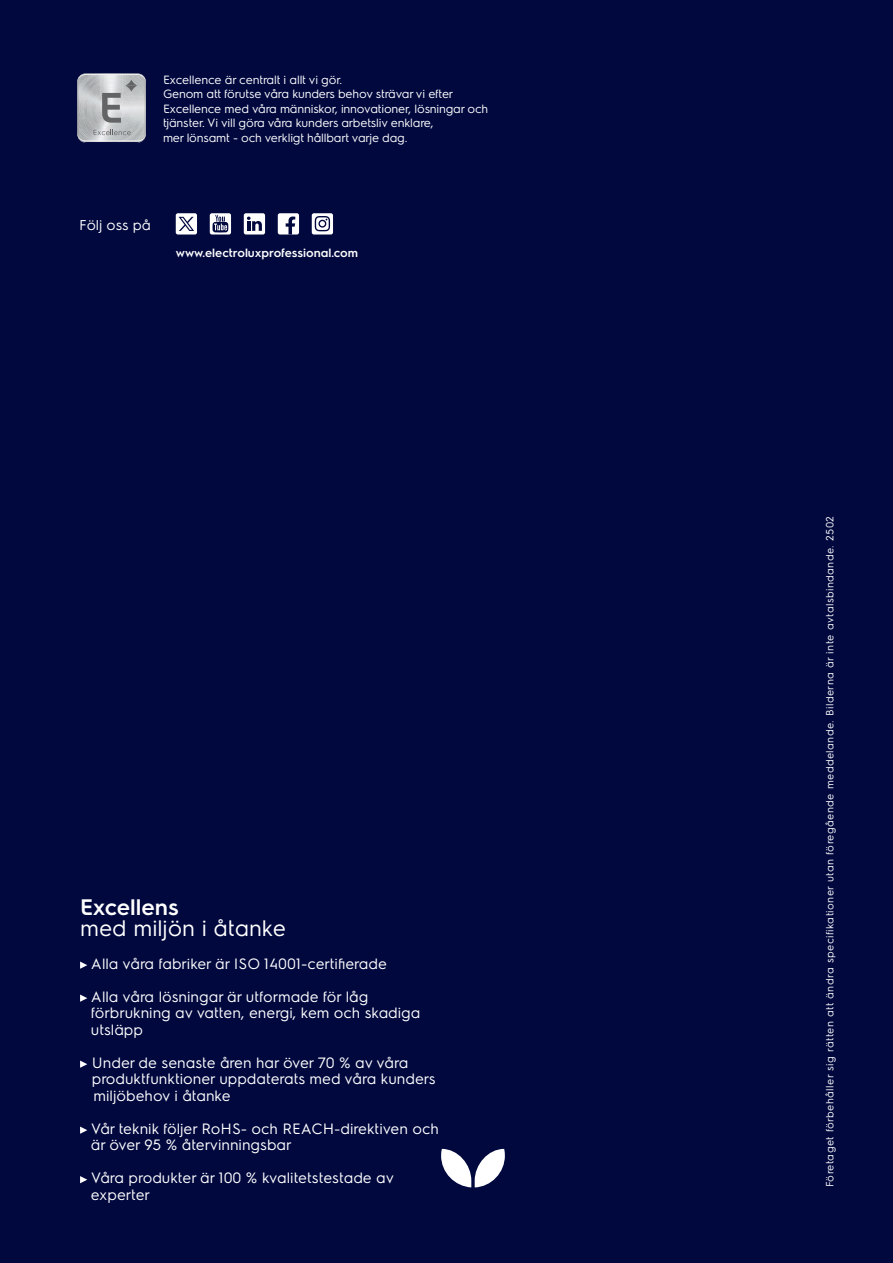
<style>
.page{position:relative;width:893px;height:1263px;background:#00083e}
.page>*{position:absolute;margin:0;border:0;box-sizing:border-box;transform-origin:0 0}
.t1{font:22.5px/21px "Electrolux Sans";color:#fff}
.t2{font:15px/16.5px "Electrolux Sans";color:#fff}
.t3{font:700 14.55px/20.5px "Electrolux Sans";letter-spacing:-.02em;color:#fff}
.t4{font:14.25px "Electrolux Sans";color:#fff}
.t5{font:12px/14.4px "Electrolux Sans";letter-spacing:-.015em;color:#fff}
.t6{font:600 12px "Electrolux Sans";color:#fff}
.Normale{font:10.5px "Electrolux Sans";letter-spacing:.04em;color:#fff}
.s1{font-weight:400}
.s2{font-weight:600}
</style>
<div class="page">
<svg style="left:80px;top:961px;width:7px;height:8px"></svg>
<svg style="left:80px;top:994px;width:7px;height:8px"></svg>
<svg style="left:80px;top:1060px;width:7px;height:8px"></svg>
<svg style="left:80px;top:1126px;width:7px;height:8px"></svg>
<svg style="left:80px;top:1176px;width:7px;height:7px"></svg>
<svg style="left:441px;top:1149px;width:64px;height:38px"></svg>
<div style="left:176px;top:213px;width:21px;height:21px;background:#fff;border-radius:2px"></div>
<svg style="left:179px;top:217px;width:15px;height:14px"></svg>
<svg style="left:210px;top:213px;width:21px;height:21px"></svg>
<div style="left:244px;top:213px;width:21px;height:21px;background:#fff;border-radius:2px"></div>
<svg style="left:312px;top:213px;width:21px;height:21px"></svg>
<div style="left:278px;top:213px;width:21px;height:21px;background:#fff;border-radius:2px"></div>
<svg style="left:212px;top:215px;width:16px;height:17px"></svg>
<svg style="left:247px;top:217px;width:15px;height:14px"></svg>
<svg style="left:286px;top:217px;width:9px;height:17px"></svg>
<svg style="left:315px;top:216px;width:15px;height:15px"></svg>
<svg style="left:77px;top:74px;width:69px;height:69px;background:#b7babd"></svg>
<p class="t5" style="left:163px;top:72px;width:181px">Excellence är centralt i allt vi gör.</p>
<p class="t5" style="left:163px;top:86px;width:292px">Genom att förutse våra kunders behov strävar vi efter</p>
<p class="t5" style="left:163px;top:101px;width:327px">Excellence med våra människor, innovationer, lösningar och tjänster. Vi vill göra våra kunders arbetsliv enklare,</p>
<p class="t5" style="left:163px;top:129px;width:246px">mer lönsamt - och verkligt hållbart varje dag.</p>
<p class="t3" style="left:159px;top:87px;width:183px"><span class="s1">Experience the Excellence </span>professional.electrolux.com</p>
<p class="t4" style="left:79px;top:215px;width:73px">Följ oss på</p>
<p class="t6" style="left:176px;top:244px;width:184px">www.electroluxprofessional.com</p>
<p class="t1" style="left:80px;top:895px;width:207px"><span class="s2">Excellens<br></span>med miljön i åtanke</p>
<p class="t2" style="left:91px;top:954px;width:297px">Alla våra fabriker är ISO 14001-certifierade</p>
<p class="t2" style="left:91px;top:987px;width:331px">Alla våra lösningar är utformade för låg förbrukning av vatten, energi, kem och skadiga utsläpp</p>
<p class="t2" style="left:92px;top:1053px;width:345px">Under de senaste åren har över 70 % av våra produktfunktioner uppdaterats med våra kunders</p>
<p class="t2" style="left:94px;top:1086px;width:139px">miljöbehov i åtanke</p>
<p class="t2" style="left:91px;top:1119px;width:349px">Vår teknik följer RoHS- och REACH-direktiven och är över 95 % återvinningsbar</p>
<p class="t2" style="left:91px;top:1169px;width:305px">Våra produkter är 100 % kvalitetstestade av experter</p>
<p class="Normale" style="left:822px;top:1187px;width:673px;rotate:-90deg">Företaget förbehåller sig rätten att ändra specifikationer utan föregående meddelande. Bilderna är inte avtalsbindande. 2502</p>
</div>
